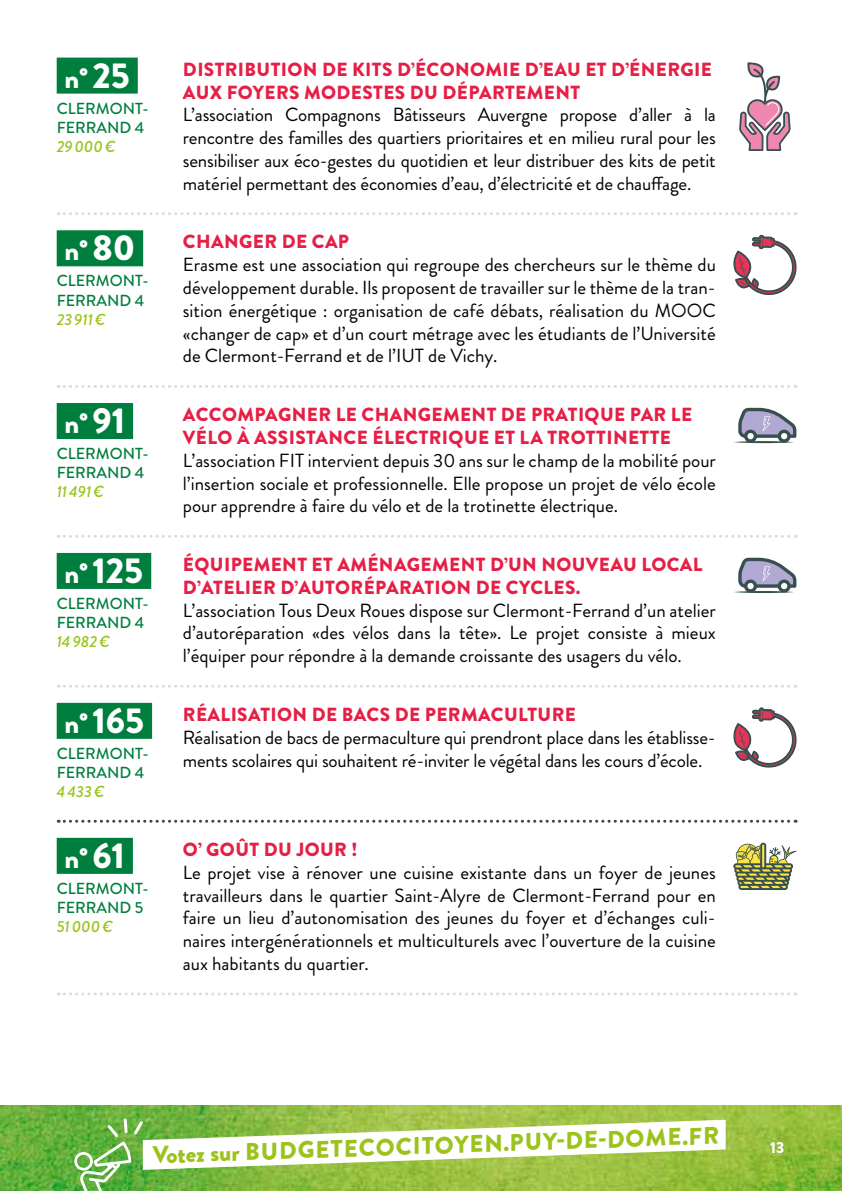
<style>
.page{position:relative;width:842px;height:1191px;background:#fff}
.page>*{position:absolute;margin:0;border:0;box-sizing:border-box;transform-origin:0 0}
.t1{font:900 36px "Brandon Grotesque";color:#fff}
.t2{font:900 28px "Brandon Grotesque";color:#fff}
.t3{font:900 24px "Brandon Grotesque";color:#9bc31c}
.t4{font:19px/22.8px "Brandon Grotesque";letter-spacing:-.005em;color:#000;text-align:justify}
.t5{font:900 19px/22.8px "Brandon Grotesque";letter-spacing:.02em;color:#e61f46}
.t6{font:500 16px/19.2px "Brandon Grotesque";color:#007e3e}
.t7{font:italic 500 16px "Brandon Grotesque";color:#9bc31c}
.t8{font:900 16px "Brandon Grotesque";color:#fff}
.s1{font-size:36px}
.s2{font-size:28px}
</style>
<div class="page">
<img style="left:0;top:1106px;width:842px;height:85px">
<svg style="left:74px;top:1116px;width:652px;height:75px"></svg>
<div style="left:57px;top:58px;width:81px;height:36px;background:#007e3e"></div>
<svg style="left:739px;top:62px;width:52px;height:89px"></svg>
<svg style="left:58px;top:212px;width:738px;height:3px"></svg>
<div style="left:57px;top:230px;width:86px;height:36px;background:#007e3e"></div>
<svg style="left:733px;top:235px;width:63px;height:60px"></svg>
<svg style="left:58px;top:385px;width:738px;height:3px"></svg>
<div style="left:57px;top:403px;width:76px;height:36px;background:#007e3e"></div>
<svg style="left:734px;top:408px;width:62px;height:35px"></svg>
<svg style="left:58px;top:535px;width:738px;height:3px"></svg>
<div style="left:57px;top:553px;width:94px;height:36px;background:#007e3e"></div>
<svg style="left:734px;top:558px;width:62px;height:35px"></svg>
<svg style="left:58px;top:684px;width:738px;height:3px"></svg>
<div style="left:57px;top:703px;width:95px;height:36px;background:#007e3e"></div>
<svg style="left:733px;top:707px;width:63px;height:60px"></svg>
<svg style="left:58px;top:819px;width:738px;height:3px"></svg>
<div style="left:57px;top:838px;width:76px;height:36px;background:#007e3e"></div>
<svg style="left:733px;top:842px;width:63px;height:48px"></svg>
<svg style="left:58px;top:992px;width:738px;height:3px"></svg>
<h2 class="t2" style="left:65px;top:58px;width:67px">n° <span class="s1">25</span></h2>
<p class="t6" style="left:57px;top:99px;width:94px">CLERMONT-<br>FERRAND 4</p>
<p class="t7" style="left:57px;top:135px;width:60px">29000€</p>
<h2 class="t2" style="left:65px;top:231px;width:72px">n° <span class="s1">80</span></h2>
<p class="t6" style="left:57px;top:271px;width:94px">CLERMONT-<br>FERRAND 4</p>
<p class="t7" style="left:57px;top:308px;width:51px">23911€</p>
<h2 class="t2" style="left:65px;top:403px;width:62px">n° <span class="s1">91</span></h2>
<p class="t6" style="left:57px;top:444px;width:94px">CLERMONT-<br>FERRAND 4</p>
<p class="t7" style="left:57px;top:481px;width:49px">11491€</p>
<h1 class="t1" style="left:65px;top:545px;width:80px"><span class="s2">n°</span> 125</h1>
<p class="t6" style="left:57px;top:594px;width:94px">CLERMONT-<br>FERRAND 4</p>
<p class="t7" style="left:57px;top:631px;width:55px">14982€</p>
<h1 class="t1" style="left:65px;top:695px;width:81px"><span class="s2">n°</span> 165</h1>
<p class="t6" style="left:57px;top:744px;width:94px">CLERMONT-<br>FERRAND 4</p>
<p class="t7" style="left:57px;top:780px;width:49px">4433€</p>
<h2 class="t2" style="left:65px;top:838px;width:62px">n° <span class="s1">61</span></h2>
<p class="t6" style="left:57px;top:879px;width:94px">CLERMONT-<br>FERRAND 5</p>
<p class="t7" style="left:57px;top:915px;width:58px">51000€</p>
<p class="t5" style="left:183px;top:58px;width:530px">DISTRIBUTION DE KITS D’ÉCONOMIE D’EAU ET D’ÉNERGIE<br>AUX FOYERS MODESTES DU DÉPARTEMENT</p>
<p class="t4" style="left:183px;top:104px;width:534px">L’association Compagnons Bâtisseurs Auvergne propose d’aller à la rencontre des familles des quartiers prioritaires et en milieu rural pour les sensibiliser aux éco-gestes du quotidien et leur distribuer des kits de petit matériel permettant des économies d’eau, d’électricité et de chauffage.</p>
<p class="t5" style="left:183px;top:231px;width:168px">CHANGER DE CAP</p>
<p class="t4" style="left:183px;top:253px;width:535px">Erasme est une association qui regroupe des chercheurs sur le thème du développement durable. Ils proposent de travailler sur le thème de la tran&shy;sition énergétique : organisation de café débats, réalisation du MOOC «changer de cap» et d’un court métrage avec les étudiants de l’Université de Clermont-Ferrand et de l’IUT de Vichy.</p>
<p class="t5" style="left:183px;top:403px;width:511px">ACCOMPAGNER LE CHANGEMENT DE PRATIQUE PAR LE<br>VÉLO À ASSISTANCE ÉLECTRIQUE ET LA TROTTINETTE</p>
<p class="t4" style="left:183px;top:449px;width:534px">L’association FIT intervient depuis 30 ans sur le champ de la mobilité pour l’insertion sociale et professionnelle. Elle propose un projet de vélo école pour apprendre à faire du vélo et de la trotinette électrique.</p>
<p class="t5" style="left:183px;top:553px;width:521px">ÉQUIPEMENT ET AMÉNAGEMENT D’UN NOUVEAU LOCAL<br>D’ATELIER D’AUTORÉPARATION DE CYCLES.</p>
<p class="t4" style="left:183px;top:599px;width:534px">L’association Tous Deux Roues dispose sur Clermont-Ferrand d’un atelier d’autoréparation «des vélos dans la tête». Le projet consiste à mieux l’équiper pour répondre à la demande croissante des usagers du vélo.</p>
<p class="t5" style="left:183px;top:703px;width:394px">RÉALISATION DE BACS DE PERMACULTURE</p>
<p class="t4" style="left:183px;top:726px;width:534px">Réalisation de bacs de permaculture qui prendront place dans les établisse&shy;ments scolaires qui souhaitent ré-inviter le végétal dans les cours d’école.</p>
<p class="t5" style="left:183px;top:838px;width:176px">O’ GOÛT DU JOUR !</p>
<p class="t4" style="left:183px;top:861px;width:534px">Le projet vise à rénover une cuisine existante dans un foyer de jeunes travailleurs dans le quartier Saint-Alyre de Clermont-Ferrand pour en faire un lieu d’autonomisation des jeunes du foyer et d’échanges culi&shy;naires intergénérationnels et multiculturels avec l’ouverture de la cuisine aux habitants du quartier.</p>
<p class="t3" style="left:152px;top:1138px;width:568px;rotate:-2deg">Votez sur BUDGETECOCITOYEN.PUY-DE-DOME.FR</p>
<p class="t8" style="left:770px;top:1135px;width:16px">13</p>
</div>
